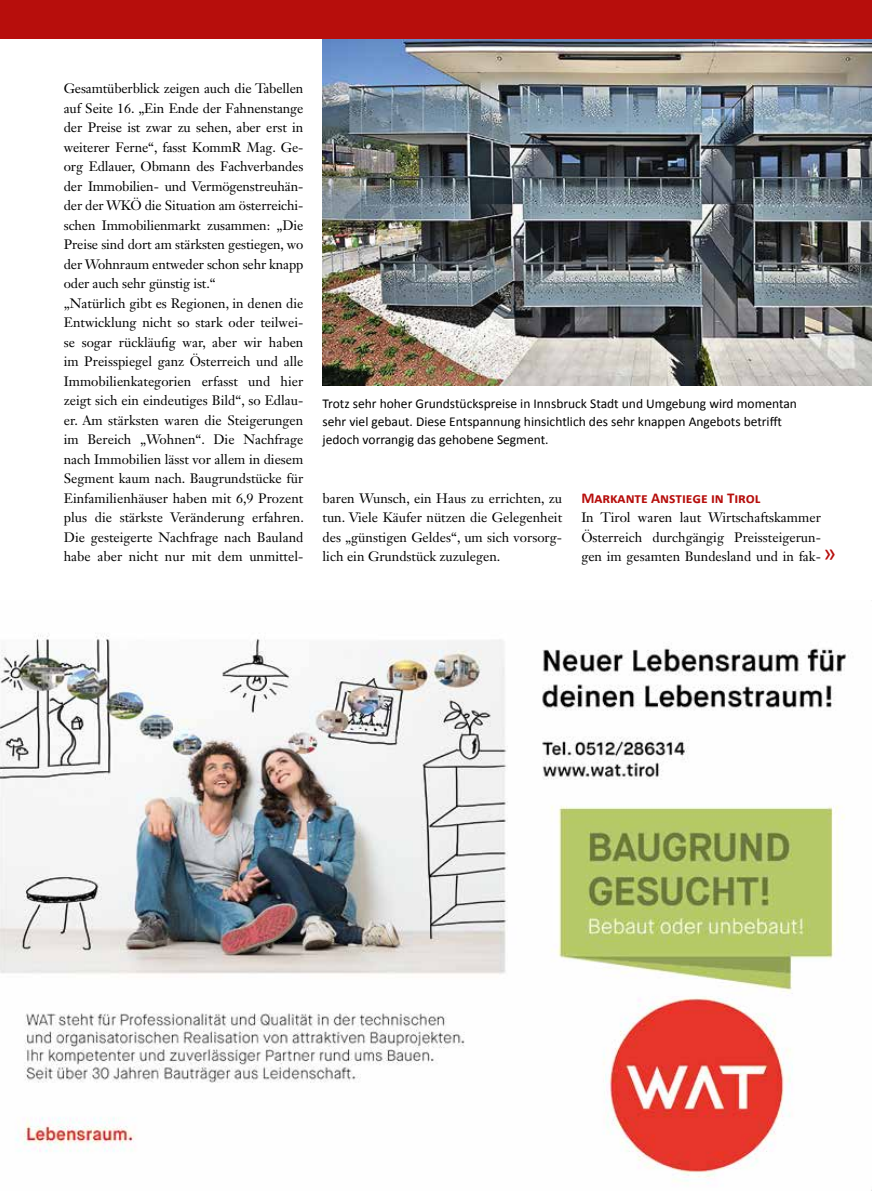
<style>
.page{position:relative;width:872px;height:1191px;background:#fff}
.page>*{position:absolute;margin:0;border:0;box-sizing:border-box;transform-origin:0 0}
.t1{font:25.5px "Calibri";color:#b70e0c}
.t2{font:700 15px "Calibri";color:#b70e0c}
.t3{font:13.5px/19.5px "Janson Text LT Std";color:#000;text-align:justify}
.t4{font:13.5px/18.1px "Calibri";color:#000}
</style>
<div class="page">
<img style="left:0;top:600px;width:872px;height:591px">
<img style="left:322px;top:38px;width:550px;height:347px">
<div style="left:0;top:0;width:872px;height:38px;background:#b70e0c"></div>
<p class="t3" style="left:64px;top:78px;width:242px;text-align:left">Gesamtüberblick zeigen auch die Tabellen auf Seite 16. „Ein Ende der Fahnenstange der Preise ist zwar zu sehen, aber erst in weiterer Ferne“, fasst KommR Mag. Ge&shy;org Edlauer, Obmann des Fachverbandes der Immobilien- und Vermögenstreuhän&shy;der der WKÖ die Situation am österreichi&shy;schen Immobilienmarkt zusammen: „Die Preise sind dort am stärksten gestiegen, wo der Wohnraum entweder schon sehr knapp oder auch sehr günstig ist.“<br>„Natürlich gibt es Regionen, in denen die Entwicklung nicht so stark oder teilwei&shy;se sogar rückläufig war, aber wir haben im Preisspiegel ganz Österreich und alle Immobilienkategorien erfasst und hier zeigt sich ein eindeutiges Bild“, so Edlau&shy;er. Am stärksten waren die Steigerungen im Bereich „Wohnen“. Die Nachfrage nach Immobilien lässt vor allem in diesem Segment kaum nach. Baugrundstücke für Einfamilienhäuser haben mit 6,9 Prozent plus die stärkste Veränderung erfahren.<br>Die gesteigerte Nachfrage nach Bauland habe aber nicht nur mit dem unmittel-</p>
<p class="t4" style="left:322px;top:394px;width:476px">Trotz sehr hoher Grundstückspreise in Innsbruck Stadt und Umgebung wird momentan sehr viel gebaut. Diese Entspannung hinsichtlich des sehr knappen Angebots betrifft jedoch vorrangig das gehobene Segment.</p>
<p class="t3" style="left:322px;top:488px;width:241px">baren Wunsch, ein Haus zu errichten, zu tun. Viele Käufer nützen die Gelegenheit des „günstigen Geldes“, um sich vorsorg&shy;lich ein Grundstück zuzulegen.</p>
<p class="t2" style="left:581px;top:488px;width:181px">Markante Anstiege in Tirol</p>
<p class="t3" style="left:581px;top:507px;width:241px">In Tirol waren laut Wirtschaftskammer Österreich durchgängig Preissteigerun&shy;gen im gesamten Bundesland und in fak-</p>
<h1 class="t1" style="left:823px;top:537px;width:15px">»</h1>
</div>
